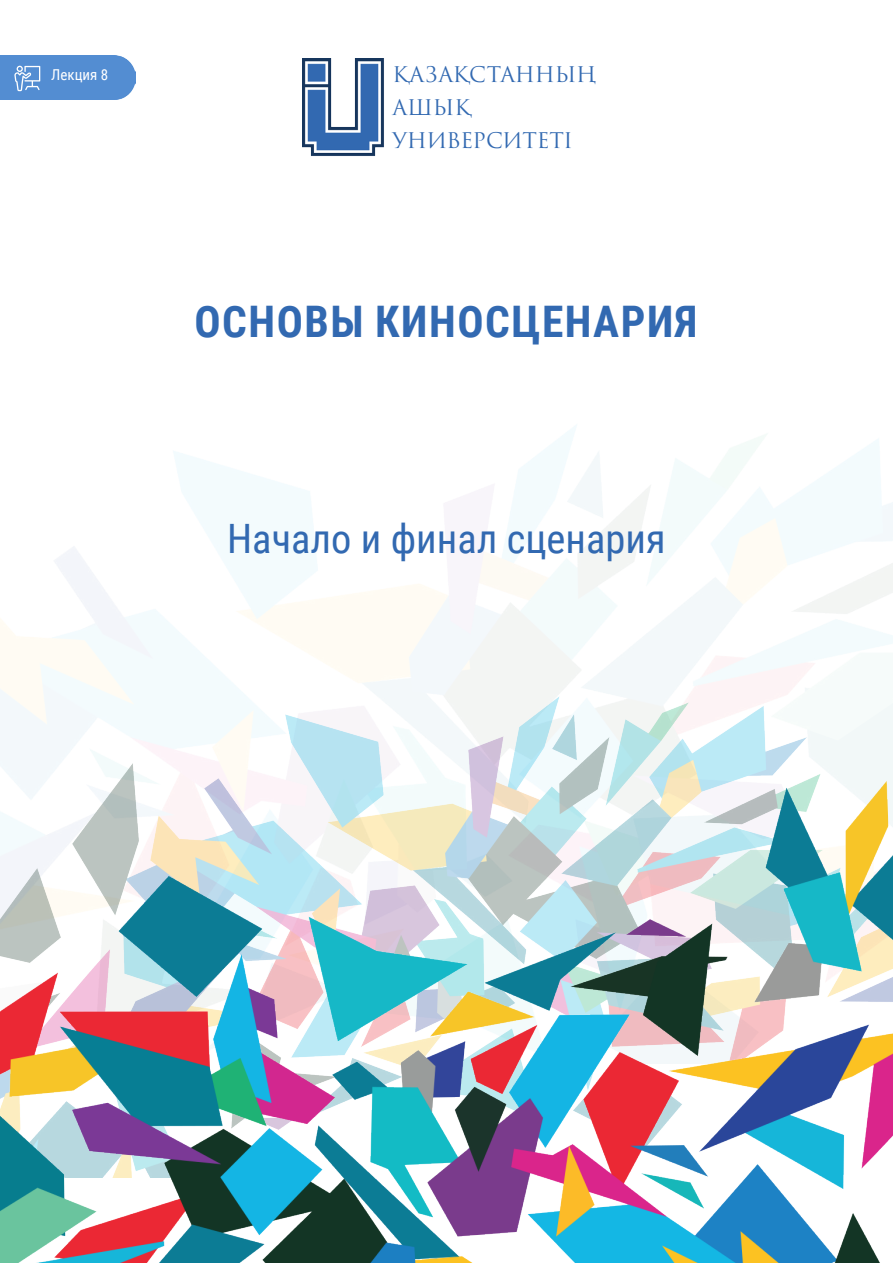
<style>
.page{position:relative;width:893px;height:1263px;background:#fff}
.page>*{position:absolute;margin:0;border:0;box-sizing:border-box;transform-origin:0 0}
.t1{font:700 43.5px "Roboto Condensed";letter-spacing:.035em;color:#3269b1}
.t2{font:40.5px "Roboto Condensed";color:#3269b1}
.t3{font:21px "Trajan Pro 3";letter-spacing:-.01em;color:#3269b1}
.t4{font:15px "Roboto Condensed";color:#fff}
</style>
<div class="page">
<img style="left:0;top:425px;width:893px;height:638px">
<img style="left:302px;top:58px;width:82px;height:98px">
<img style="left:0;top:696px;width:892px;height:33px">
<img style="left:0;top:729px;width:892px;height:534px">
<div style="left:0;top:55px;width:136px;height:45px;background:#538dd2"></div>
<svg style="left:14px;top:66px;width:26px;height:25px"></svg>
<p class="t4" style="left:51px;top:64px;width:59px">Лекция 8</p>
<p class="t3" style="left:393px;top:60px;width:205px">ҚАЗАҚСТАННЫҢ</p>
<p class="t3" style="left:393px;top:93px;width:80px">АШЫҚ</p>
<p class="t3" style="left:393px;top:126px;width:182px">УНИВЕРСИТЕТІ</p>
<p class="t1" style="left:194px;top:291px;width:505px">ОСНОВЫ КИНОСЦЕНАРИЯ</p>
<p class="t2" style="left:227px;top:511px;width:440px">Начало и финал сценария</p>
</div>
